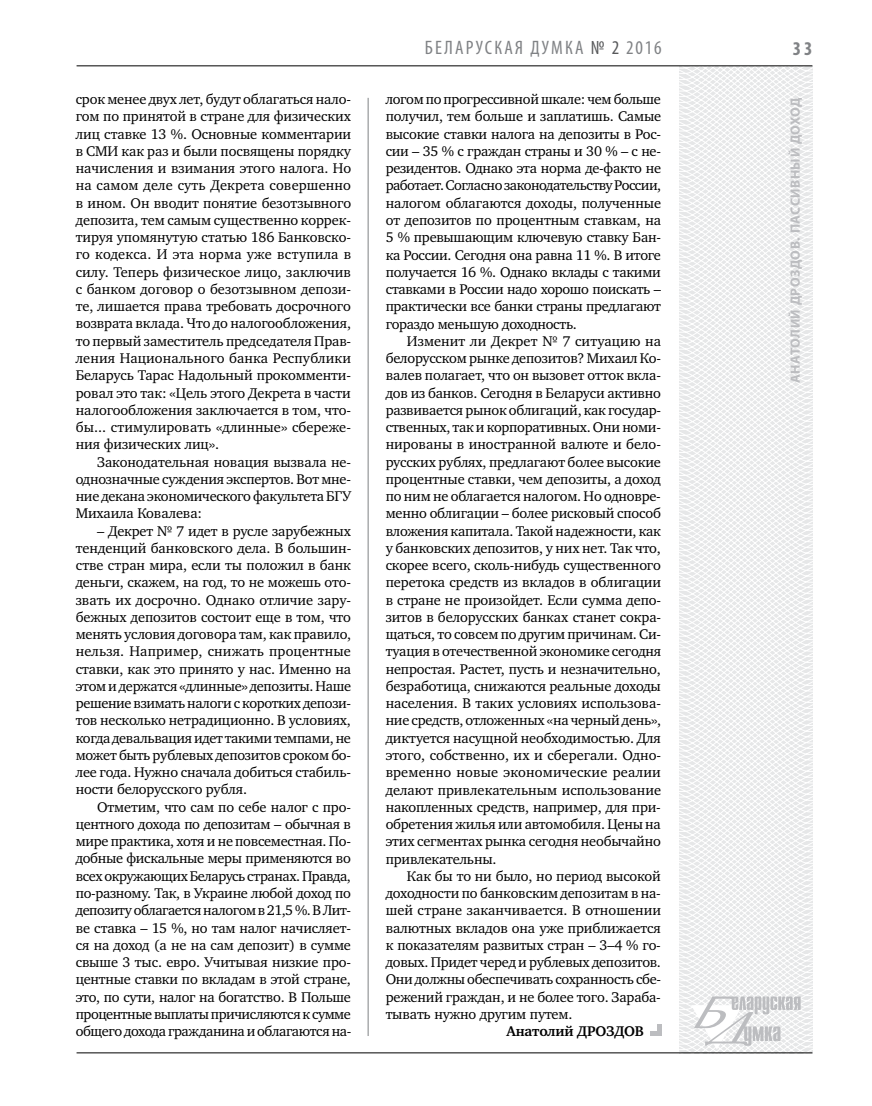
<style>
.page{position:relative;width:872px;height:1106px;background:#fff}
.page>*{position:absolute;margin:0;border:0;box-sizing:border-box;transform-origin:0 0}
.t1{font:condensed 19.5px "Myriad Pro";letter-spacing:.11em;color:#808285}
.t2{font:700 condensed 19.5px "Myriad Pro";color:#808285}
.t3{font:14.4px/17.2px "Charter C";letter-spacing:-.01em;color:#000;text-align:justify}
.t4{font:700 14.4px "Charter C";letter-spacing:-.01em;color:#000}
.t5{font:700 13.5px "Myriad Pro";letter-spacing:.04em;color:#bcbdc0}
.s1{color:#58595b}
</style>
<div class="page">
<hr style="left:368px;top:98px;width:1px;height:938px;background:#808285">
<svg style="left:621px;top:65px;width:192px;height:989px"></svg>
<svg style="left:691px;top:996px;width:109px;height:53px"></svg>
<hr style="left:77px;top:65px;width:735px;height:1px;background:#000">
<hr style="left:77px;top:1052px;width:735px;height:1px;background:#000">
<div style="left:657px;top:1024px;width:5px;height:12px;background:#bcbdc0"></div>
<div style="left:650px;top:1031px;width:12px;height:5px;background:#bcbdc0"></div>
<p class="t3" style="left:76px;top:91px;width:277px">срок менее двух лет, будут облагаться нало&shy;гом по принятой в стране для физических лиц ставке 13 %. Основные комментарии в СМИ как раз и были посвящены порядку начисления и взимания этого налога. Но на самом деле суть Декрета совершенно в ином. Он вводит понятие безотзывного депозита, тем самым существенно коррек&shy;тируя упомянутую статью 186 Банковско&shy;го кодекса. И эта норма уже вступила в силу. Теперь физическое лицо, заключив с банком договор о безотзывном депози&shy;те, лишается права требовать досрочного возврата вклада. Что до налогообложения, то первый заместитель председателя Прав&shy;ления Национального банка Республики Беларусь Тарас Надольный прокомменти&shy;ровал это так: «Цель этого Декрета в части налогообложения заключается в том, что&shy;бы... стимулировать «длинные» сбереже&shy;ния физических лиц».</p>
<p class="t3" style="left:76px;top:453px;width:277px;text-indent:21px">Законодательная новация вызвала не&shy;однозначные суждения экспертов. Вот мне&shy;ние декана экономического факультета БГУ Михаила Ковалева:</p>
<p class="t3" style="left:76px;top:522px;width:277px;text-indent:21px">– Декрет № 7 идет в русле зарубежных тенденций банковского дела. В большин&shy;стве стран мира, если ты положил в банк деньги, скажем, на год, то не можешь ото&shy;звать их досрочно. Однако отличие зару&shy;бежных депозитов состоит еще в том, что менять условия договора там, как правило, нельзя. Например, снижать процентные ставки, как это принято у нас. Именно на этом и держатся «длинные» депозиты. Наше решение взимать налоги с коротких депози&shy;тов несколько нетрадиционно. В условиях, когда девальвация идет такими темпами, не может быть рублевых депозитов сроком бо&shy;лее года. Нужно сначала добиться стабиль&shy;ности белорусского рубля.</p>
<p class="t3" style="left:76px;top:798px;width:277px;text-indent:21px">Отметим, что сам по себе налог с про&shy;центного дохода по депозитам – обычная в мире практика, хотя и не повсеместная. По&shy;добные фискальные меры применяются во всех окружающих Беларусь странах. Правда, по-разному. Так, в Украине любой доход по депозиту облагается налогом в 21,5 %. В Лит&shy;ве ставка – 15 %, но там налог начисляет&shy;ся на доход (а не на сам депозит) в сумме свыше 3 тыс. евро. Учитывая низкие про&shy;центные ставки по вкладам в этой стране, это, по сути, налог на богатство. В Польше процентные выплаты причисляются к сумме общего дохода гражданина и облагаются на-</p>
<h1 class="t1" style="left:425px;top:36px;width:238px">БЕЛАРУСКАЯ ДУМКА <span class="s1">№ 2</span> 2016</h1>
<h1 class="t2" style="left:793px;top:37px;width:21px">33</h1>
<p class="t3" style="left:386px;top:91px;width:277px">логом по прогрессивной шкале: чем больше получил, тем больше и заплатишь. Самые высокие ставки налога на депозиты в Рос&shy;сии – 35 % с граждан страны и 30 % – с не&shy;резидентов. Однако эта норма де-факто не работает. Согласно законодательству России, налогом облагаются доходы, полученные от депозитов по процентным ставкам, на 5 % превышающим ключевую ставку Бан&shy;ка России. Сегодня она равна 11 %. В итоге получается 16 %. Однако вклады с такими ставками в России надо хорошо поискать – практически все банки страны предлагают гораздо меньшую доходность.</p>
<p class="t3" style="left:386px;top:332px;width:277px;text-indent:21px">Изменит ли Декрет № 7 ситуацию на белорусском рынке депозитов? Михаил Ко&shy;валев полагает, что он вызовет отток вкла&shy;дов из банков. Сегодня в Беларуси активно развивается рынок облигаций, как государ&shy;ственных, так и корпоративных. Они номи&shy;нированы в иностранной валюте и бело&shy;русских рублях, предлагают более высокие процентные ставки, чем депозиты, а доход по ним не облагается налогом. Но одновре&shy;менно облигации – более рисковый способ вложения капитала. Такой надежности, как у банковских депозитов, у них нет. Так что, скорее всего, сколь-нибудь существенного перетока средств из вкладов в облигации в стране не произойдет. Если сумма депо&shy;зитов в белорусских банках станет сокра&shy;щаться, то совсем по другим причинам. Си&shy;туация в отечественной экономике сегодня непростая. Растет, пусть и незначительно, безработица, снижаются реальные доходы населения. В таких условиях использова&shy;ние средств, отложенных «на черный день», диктуется насущной необходимостью. Для этого, собственно, их и сберегали. Одно&shy;временно новые экономические реалии делают привлекательным использование накопленных средств, например, для при&shy;обретения жилья или автомобиля. Цены на этих сегментах рынка сегодня необычайно привлекательны.</p>
<p class="t3" style="left:386px;top:867px;width:277px;text-indent:21px">Как бы то ни было, но период высокой доходности по банковским депозитам в на&shy;шей стране заканчивается. В отношении валютных вкладов она уже приближается к показателям развитых стран – 3–4 % го&shy;довых. Придет черед и рублевых депозитов.<br>Они должны обеспечивать сохранность сбе&shy;режений граждан, и не более того. Зараба&shy;тывать нужно другим путем.</p>
<p class="t4" style="left:506px;top:1023px;width:139px">Анатолий ДРОЗДОВ</p>
<p class="t5" style="left:786px;top:383px;width:286px;rotate:-90deg">Анатолий ДРОЗДОВ. Пассивный доход</p>
</div>
